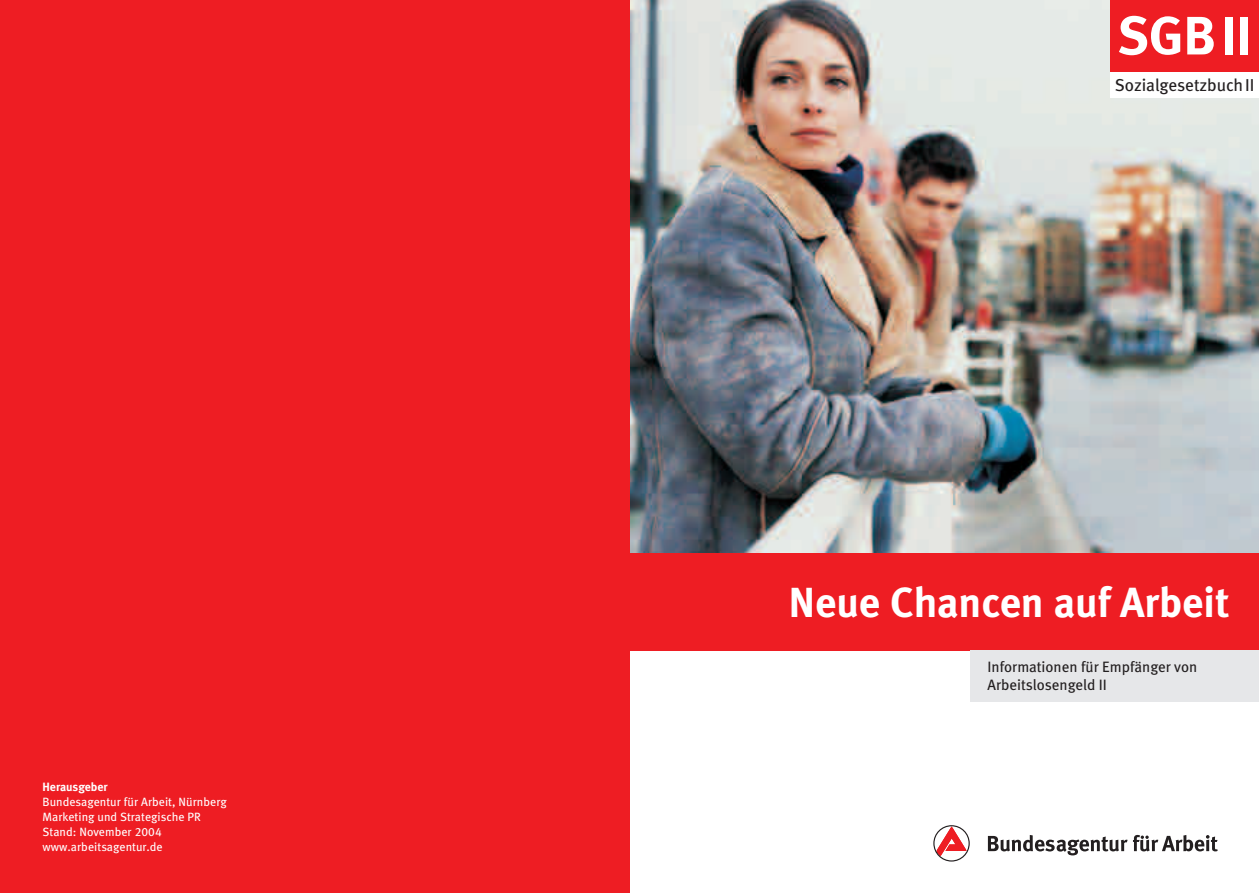
<style>
.page{position:relative;width:1259px;height:893px;background:#fff}
.page>*{position:absolute;margin:0;border:0;box-sizing:border-box;transform-origin:0 0}
.t1{font:54px "Meta Bold LF";color:#fff}
.t2{font:42px "Meta Bold LF";color:#fff}
.t3{font:17.25px "Meta Book LF";color:#231f20}
.t4{font:15px/18px "Meta Book LF";color:#231f20}
.t5{font:12px/15px "Meta Book LF";letter-spacing:.005em;color:#fff}
.t6{font:12px "Meta Bold LF";color:#fff}
</style>
<div class="page">
<img style="left:629px;top:0;width:629px;height:553px">
<div style="left:0;top:0;width:629px;height:892px;background:#ee1d23"></div>
<div style="left:629px;top:553px;width:629px;height:98px;background:#ee1d23"></div>
<div style="left:932px;top:824px;width:38px;height:38px;border:3px solid #fff;border-radius:50%"></div>
<svg style="left:936px;top:826px;width:30px;height:30px"></svg>
<div style="left:933px;top:825px;width:36px;height:36px;border:1px solid #231f20;border-radius:50%"></div>
<svg style="left:988px;top:835px;width:139px;height:20px"></svg>
<svg style="left:1133px;top:834px;width:84px;height:17px"></svg>
<div style="left:1110px;top:0;width:148px;height:72px;background:#ee1d23"></div>
<div style="left:1110px;top:72px;width:148px;height:26px;background:#fff"></div>
<div style="left:970px;top:651px;width:288px;height:51px;background:#e6e7e9"></div>
<p class="t6" style="left:43px;top:782px;width:67px">Herausgeber</p>
<p class="t5" style="left:43px;top:795px;width:186px">Bundesagentur für Arbeit, Nürnberg<br>Marketing und Strategische PR<br>Stand: November 2004 www.arbeitsagentur.de</p>
<h1 class="t1" style="left:1117px;top:17px;width:136px">SGBII</h1>
<h3 class="t3" style="left:1114px;top:79px;width:141px">Sozialgesetzbuch II</h3>
<h2 class="t2" style="left:789px;top:587px;width:442px">Neue Chancen auf Arbeit</h2>
<p class="t4" style="left:987px;top:658px;width:211px">Informationen für Empfänger von<br>Arbeitslosengeld II</p>
</div>
